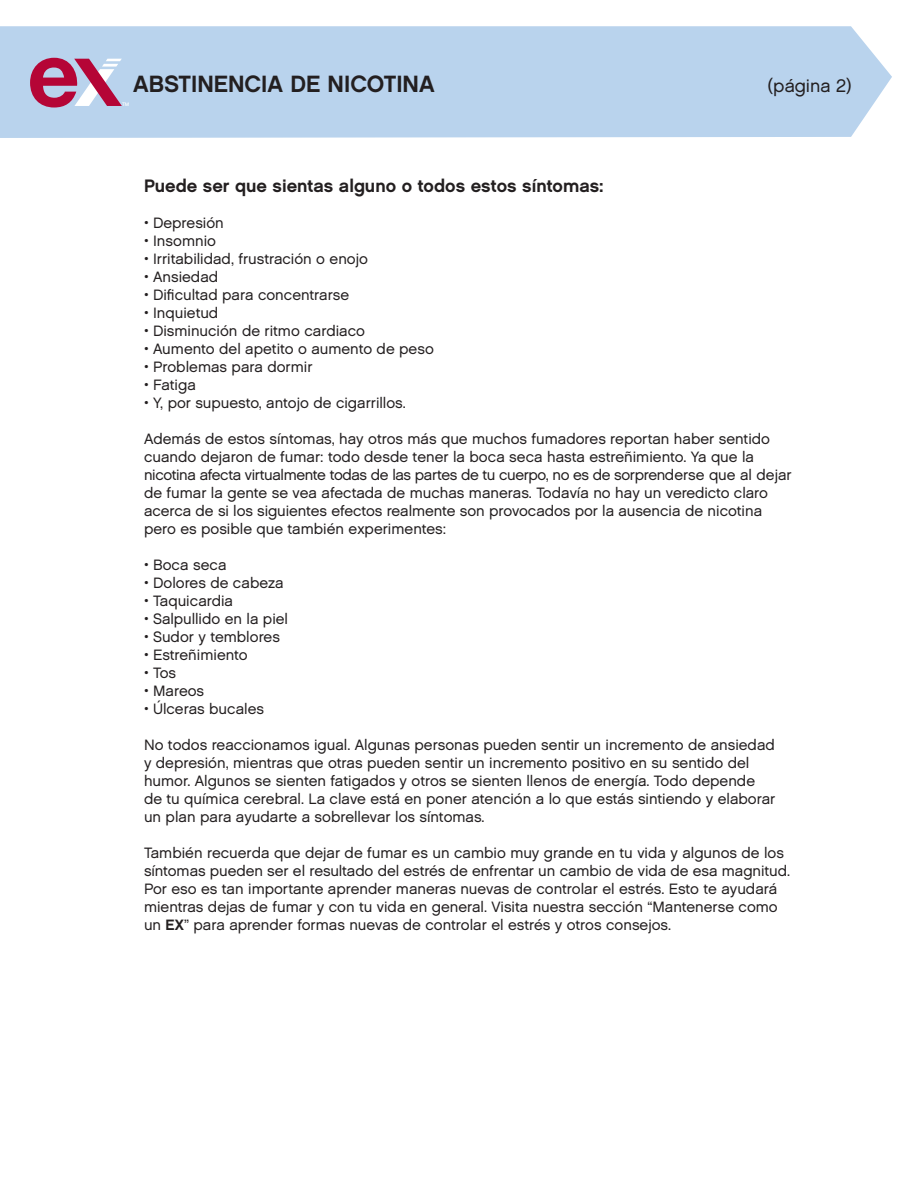
<style>
.page{position:relative;width:918px;height:1188px;background:#fff}
.page>*{position:absolute;margin:0;border:0;box-sizing:border-box;transform-origin:0 0}
.t1{font:23.55px "Chalet New York Nineteen Sixty";color:#231f20}
.t2{font:18px "Chalet New York Nineteen Sixty";color:#231f20}
.t3{font:18px "Chalet London Nineteen Sixty";color:#231f20}
.t4{font:15px/18px "Chalet London Nineteen Sixty";color:#231f20}
.t5{font:7.95px "Chalet London Nineteen Sixty";color:#fff}
.s1{font-family:"Chalet New York Nineteen Sixty"}
</style>
<div class="page">
<div style="left:0;top:26px;width:892px;height:112px;background:#b9d3ed"></div>
<svg style="left:30px;top:58px;width:92px;height:50px"></svg>
<p class="t1" style="left:133px;top:69px;width:301px">Abstinencia de Nicotina</p>
<p class="t3" style="left:768px;top:74px;width:86px">(página 2)</p>
<p class="t5" style="left:122px;top:100px;width:9px">™</p>
<p class="t2" style="left:144px;top:174px;width:461px">Puede ser que sientas alguno o todos estos síntomas:</p>
<p class="t4" style="left:144px;top:213px;width:81px">• Depresión</p>
<p class="t4" style="left:144px;top:231px;width:74px">• Insomnio</p>
<p class="t4" style="left:144px;top:249px;width:225px">• Irritabilidad, frustración o enojo</p>
<p class="t4" style="left:144px;top:267px;width:76px">• Ansiedad</p>
<p class="t4" style="left:144px;top:285px;width:207px">• Dificultad para concentrarse</p>
<p class="t4" style="left:144px;top:303px;width:76px">• Inquietud</p>
<p class="t4" style="left:144px;top:321px;width:222px">• Disminución de ritmo cardiaco</p>
<p class="t4" style="left:144px;top:339px;width:291px">• Aumento del apetito o aumento de peso</p>
<p class="t4" style="left:144px;top:357px;width:170px">• Problemas para dormir</p>
<p class="t4" style="left:144px;top:375px;width:53px">• Fatiga</p>
<p class="t4" style="left:144px;top:393px;width:263px">• Y, por supuesto, antojo de cigarrillos.</p>
<p class="t4" style="left:144px;top:429px;width:649px">Además de estos síntomas, hay otros más que muchos fumadores reportan haber sentido cuando dejaron de fumar: todo desde tener la boca seca hasta estreñimiento. Ya que la nicotina afecta virtualmente todas de las partes de tu cuerpo, no es de sorprenderse que al dejar de fumar la gente se vea afectada de muchas maneras. Todavía no hay un veredicto claro acerca de si los siguientes efectos realmente son provocados por la ausencia de nicotina pero es posible que también experimentes:</p>
<p class="t4" style="left:144px;top:555px;width:84px">• Boca seca</p>
<p class="t4" style="left:144px;top:573px;width:141px">• Dolores de cabeza</p>
<p class="t4" style="left:144px;top:591px;width:91px">• Taquicardia</p>
<p class="t4" style="left:144px;top:609px;width:146px">• Salpullido en la piel</p>
<p class="t4" style="left:144px;top:627px;width:137px">• Sudor y temblores</p>
<p class="t4" style="left:144px;top:645px;width:105px">• Estreñimiento</p>
<p class="t4" style="left:144px;top:663px;width:34px">• Tos</p>
<p class="t4" style="left:144px;top:681px;width:62px">• Mareos</p>
<p class="t4" style="left:144px;top:699px;width:122px">• Úlceras bucales</p>
<p class="t4" style="left:144px;top:735px;width:632px">No todos reaccionamos igual. Algunas personas pueden sentir un incremento de ansiedad</p>
<p class="t4" style="left:144px;top:753px;width:607px">y depresión, mientras que otras pueden sentir un incremento positivo en su sentido del</p>
<p class="t4" style="left:144px;top:771px;width:613px">humor. Algunos se sienten fatigados y otros se sienten llenos de energía. Todo depende</p>
<p class="t4" style="left:144px;top:789px;width:633px">de tu química cerebral. La clave está en poner atención a lo que estás sintiendo y elaborar un plan para ayudarte a sobrellevar los síntomas.</p>
<p class="t4" style="left:144px;top:843px;width:648px">También recuerda que dejar de fumar es un cambio muy grande en tu vida y algunos de los síntomas pueden ser el resultado del estrés de enfrentar un cambio de vida de esa magnitud.<br>Por eso es tan importante aprender maneras nuevas de controlar el estrés. Esto te ayudará mientras dejas de fumar y con tu vida en general. Visita nuestra sección “Mantenerse como un <span class="s1">EX</span>” para aprender formas nuevas de controlar el estrés y otros consejos.</p>
</div>
